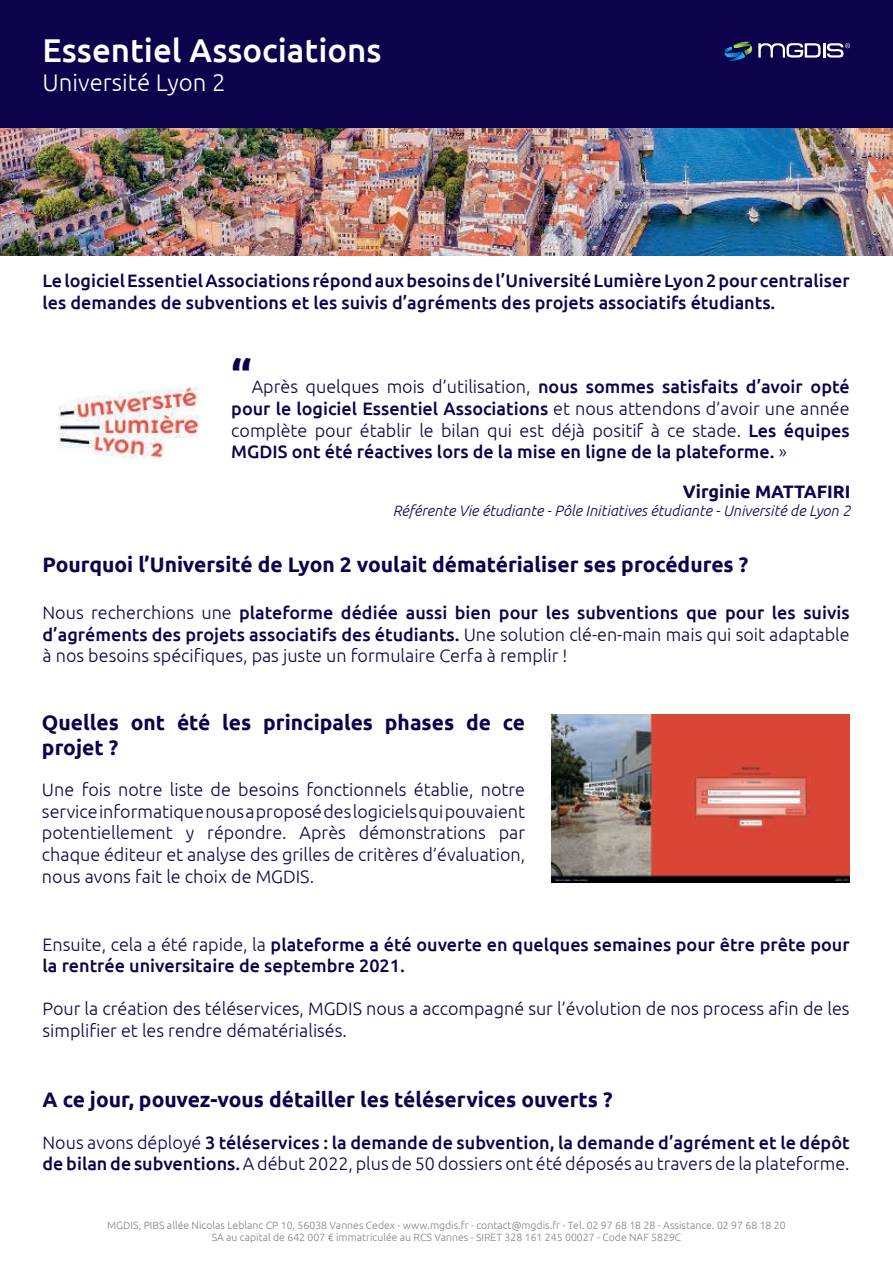
<style>
.page{position:relative;width:893px;height:1263px;background:#fff}
.page>*{position:absolute;margin:0;border:0;box-sizing:border-box;transform-origin:0 0}
.t1{font:700 45px "Ubuntu";color:#0c034c}
.t2{font:500 33px "Ubuntu";color:#fff}
.t3{font:300 24px "Ubuntu";color:#fff}
.t4{font:700 21px/25.2px "Ubuntu";color:#0c034c}
.t5{font:500 18px/21.6px "Ubuntu";color:#0c034c}
.t6{font:300 18px/21.6px "Ubuntu";color:#0c034c;text-align:justify}
.t7{font:700 18px "Ubuntu";color:#0c034c}
.t8{font:italic 300 15px "Ubuntu";color:#0c034c}
.t9{font:300 10.5px/12.6px "Ubuntu";color:#808285;text-align:center}
.s1{font-weight:300}
.s2{font-weight:500}
</style>
<div class="page">
<img style="left:551px;top:714px;width:299px;height:168px">
<img style="left:0;top:128px;width:893px;height:127px">
<img style="left:58px;top:387px;width:141px;height:72px">
<div style="left:0;top:0;width:893px;height:128px;background:#0c034c"></div>
<svg style="left:724px;top:42px;width:126px;height:19px"></svg>
<h2 class="t2" style="left:43px;top:36px;width:341px">Essentiel Associations</h2>
<h3 class="t3" style="left:43px;top:72px;width:185px">Université Lyon 2</h3>
<p class="t5" style="left:43px;top:271px;width:809px">Le logiciel Essentiel Associations répond aux besoins de l’Université Lumière Lyon 2 pour centraliser les demandes de subventions et les suivis d’agréments des projets associatifs étudiants.</p>
<h1 class="t1" style="left:231px;top:357px;width:22px">“</h1>
<p class="t5" style="left:231px;top:377px;width:620px;text-align:justify;text-indent:20px"><span class="s1">Après quelques mois d’utilisation,</span> nous sommes satisfaits d’avoir opté pour le logiciel Essentiel Associations <span class="s1">et nous attendons d’avoir une année complète pour établir le bilan qui est déjà positif à ce stade.</span> Les équipes MGDIS ont été réactives lors de la mise en ligne de la plateforme. <span class="s1">»</span></p>
<p class="t7" style="left:683px;top:483px;width:169px">Virginie MATTAFIRI</p>
<p class="t8" style="left:393px;top:504px;width:459px">Référente Vie étudiante - Pôle Initiatives étudiante - Université de Lyon 2</p>
<p class="t4" style="left:43px;top:553px;width:707px">Pourquoi l’Université de Lyon 2 voulait dématérialiser ses procédures ?</p>
<p class="t6" style="left:43px;top:603px;width:809px">Nous recherchions une <span class="s2">plateforme dédiée aussi bien pour les subventions que pour les suivis d’agréments des projets associatifs des étudiants.</span> Une solution clé-en-main mais qui soit adaptable à nos besoins spécifiques, pas juste un formulaire Cerfa à remplir !</p>
<p class="t4" style="left:42px;top:711px;width:485px">Quelles ont été les principales phases de ce projet ?</p>
<p class="t6" style="left:42px;top:780px;width:485px">Une fois notre liste de besoins fonctionnels établie, notre service informatique nous a proposé des logiciels qui pouvaient potentiellement y répondre. Après démonstrations par chaque éditeur et analyse des grilles de critères d’évaluation, nous avons fait le choix de MGDIS.</p>
<p class="t5" style="left:43px;top:934px;width:809px"><span class="s1">Ensuite, cela a été rapide, la</span> plateforme a été ouverte en quelques semaines pour être prête pour la rentrée universitaire de septembre 2021.</p>
<p class="t6" style="left:43px;top:998px;width:809px">Pour la création des téléservices, MGDIS nous a accompagné sur l’évolution de nos process afin de les simplifier et les rendre dématérialisés.</p>
<p class="t4" style="left:43px;top:1088px;width:572px">A ce jour, pouvez-vous détailler les téléservices ouverts ?</p>
<p class="t5" style="left:43px;top:1132px;width:809px"><span class="s1">Nous avons déployé</span> 3 téléservices : la demande de subvention, la demande d’agrément et le dépôt de bilan de subventions. <span class="s1">A début 2022, plus de 50 dossiers ont été déposés au travers de la plateforme.</span></p>
<p class="t9" style="left:107px;top:1219px;width:680px">MGDIS, PIBS allée Nicolas Leblanc CP 10, 56038 Vannes Cedex - www.mgdis.fr - contact@mgdis.fr - Tel. 02 97 68 18 28 - Assistance. 02 97 68 18 20<br>SA au capital de 642 007 € immatriculée au RCS Vannes - SIRET 328 161 245 00027 - Code NAF 5829C</p>
</div>
